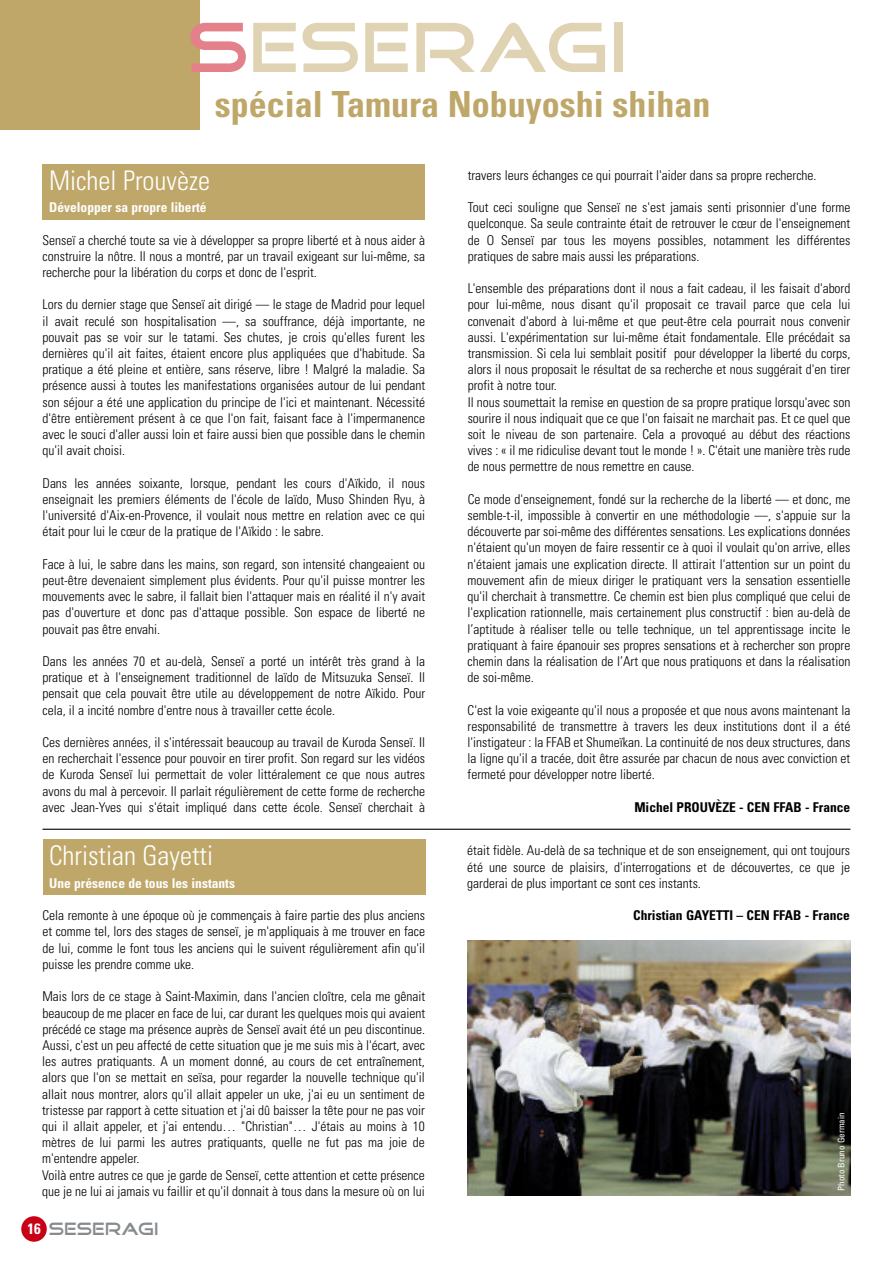
<style>
.page{position:relative;width:893px;height:1263px;background:#fff}
.page>*{position:absolute;margin:0;border:0;box-sizing:border-box;transform-origin:0 0}
.t1{font:72px "Good Times";color:#dfd3b3}
.t2{font:700 condensed 36px "Univers";color:#bea768}
.t3{font:300 condensed 27px "Univers";color:#fff}
.t4{font:18px "Good Times";color:#878b8e}
.t5{font:300 condensed 13.5px/16.2px "Univers";color:#000;text-align:justify}
.t6{font:700 condensed 13.5px "Univers";color:#000}
.t7{font:700 condensed 13.5px "Univers";color:#fff}
.t8{font:condensed 9px "Univers";color:#fff}
.s1{color:#e4808a}
.s2{font-family:"Univers";font-weight:700;font-stretch:condensed;font-size:15px;color:#fff}
</style>
<div class="page">
<div style="left:43px;top:840px;width:383px;height:55px;background:#bea768"></div>
<div style="left:43px;top:165px;width:382px;height:55px;background:#bea768"></div>
<div style="left:21px;top:1216px;width:26px;height:26px;background:#ca0016;border-radius:13px"></div>
<div style="left:0;top:0;width:200px;height:130px;background:#bea768"></div>
<img style="left:468px;top:940px;width:382px;height:256px">
<hr style="left:43px;top:829px;width:807px;height:1px;background:#000">
<h1 class="t1" style="left:189px;top:14px;width:443px"><span class="s1">S</span>ESERAGI</h1>
<h2 class="t2" style="left:215px;top:91px;width:497px">spécial Tamura Nobuyoshi shihan</h2>
<h3 class="t3" style="left:49px;top:170px;width:162px">Michel Prouvèze</h3>
<p class="t7" style="left:49px;top:202px;width:159px">Développer sa propre liberté</p>
<p class="t5" style="left:43px;top:233px;width:384px">Senseï a cherché toute sa vie à développer sa propre liberté et à nous aider à construire la nôtre. Il nous a montré, par un travail exigeant sur lui-même, sa recherche pour la libération du corps et donc de l'esprit.</p>
<p class="t5" style="left:42px;top:298px;width:384px">Lors du dernier stage que Senseï ait dirigé — le stage de Madrid pour lequel il avait reculé son hospitalisation —, sa souffrance, déjà importante, ne pouvait pas se voir sur le tatami. Ses chutes, je crois qu'elles furent les dernières qu'il ait faites, étaient encore plus appliquées que d'habitude. Sa pratique a été pleine et entière, sans réserve, libre ! Malgré la maladie. Sa présence aussi à toutes les manifestations organisées autour de lui pendant son séjour a été une application du principe de l'ici et maintenant. Nécessité d'être entièrement présent à ce que l'on fait, faisant face à l'impermanence avec le souci d'aller aussi loin et faire aussi bien que possible dans le chemin qu'il avait choisi.</p>
<p class="t5" style="left:42px;top:476px;width:384px">Dans les années soixante, lorsque, pendant les cours d'Aïkido, il nous enseignait les premiers éléments de l'école de Iaïdo, Muso Shinden Ryu, à l'université d'Aix-en-Provence, il voulait nous mettre en relation avec ce qui était pour lui le cœur de la pratique de l'Aïkido : le sabre.</p>
<p class="t5" style="left:42px;top:557px;width:384px">Face à lui, le sabre dans les mains, son regard, son intensité changeaient ou peut-être devenaient simplement plus évidents. Pour qu'il puisse montrer les mouvements avec le sabre, il fallait bien l'attaquer mais en réalité il n'y avait pas d'ouverture et donc pas d'attaque possible. Son espace de liberté ne pouvait pas être envahi.</p>
<p class="t5" style="left:42px;top:654px;width:384px">Dans les années 70 et au-delà, Senseï a porté un intérêt très grand à la pratique et à l'enseignement traditionnel de Iaïdo de Mitsuzuka Senseï. Il pensait que cela pouvait être utile au développement de notre Aïkido. Pour cela, il a incité nombre d'entre nous à travailler cette école.</p>
<p class="t5" style="left:42px;top:735px;width:384px">Ces dernières années, il s'intéressait beaucoup au travail de Kuroda Senseï. Il en recherchait l'essence pour pouvoir en tirer profit. Son regard sur les vidéos de Kuroda Senseï lui permettait de voler littéralement ce que nous autres avons du mal à percevoir. Il parlait régulièrement de cette forme de recherche avec Jean-Yves qui s'était impliqué dans cette école. Senseï cherchait à</p>
<h3 class="t3" style="left:49px;top:846px;width:166px">Christian Gayetti</h3>
<p class="t7" style="left:49px;top:878px;width:187px">Une présence de tous les instants</p>
<p class="t5" style="left:42px;top:908px;width:384px">Cela remonte à une époque où je commençais à faire partie des plus anciens et comme tel, lors des stages de senseï, je m'appliquais à me trouver en face de lui, comme le font tous les anciens qui le suivent régulièrement afin qu'il puisse les prendre comme uke.</p>
<p class="t5" style="left:42px;top:989px;width:384px;text-align:left">Mais lors de ce stage à Saint-Maximin, dans l'ancien cloître, cela me gênait beaucoup de me placer en face de lui, car durant les quelques mois qui avaient précédé ce stage ma présence auprès de Senseï avait été un peu discontinue.<br>Aussi, c'est un peu affecté de cette situation que je me suis mis à l'écart, avec les autres pratiquants. A un moment donné, au cours de cet entraînement, alors que l'on se mettait en seïsa, pour regarder la nouvelle technique qu'il allait nous montrer, alors qu'il allait appeler un uke, j'ai eu un sentiment de tristesse par rapport à cette situation et j'ai dû baisser la tête pour ne pas voir qui il allait appeler, et j'ai entendu… "Christian"… J'étais au moins à 10 mètres de lui parmi les autres pratiquants, quelle ne fut pas ma joie de m'entendre appeler.<br>Voilà entre autres ce que je garde de Senseï, cette attention et cette présence que je ne lui ai jamais vu faillir et qu'il donnait à tous dans la mesure où on lui</p>
<h3 class="t4" style="left:27px;top:1220px;width:133px"><span class="s2">16</span> SESERAGI</h3>
<p class="t5" style="left:468px;top:168px;width:350px">travers leurs échanges ce qui pourrait l'aider dans sa propre recherche.</p>
<p class="t5" style="left:468px;top:201px;width:384px">Tout ceci souligne que Senseï ne s'est jamais senti prisonnier d'une forme quelconque. Sa seule contrainte était de retrouver le cœur de l'enseignement de O Senseï par tous les moyens possibles, notamment les différentes pratiques de sabre mais aussi les préparations.</p>
<p class="t5" style="left:468px;top:282px;width:384px;text-align:left">L'ensemble des préparations dont il nous a fait cadeau, il les faisait d'abord pour lui-même, nous disant qu'il proposait ce travail parce que cela lui convenait d'abord à lui-même et que peut-être cela pourrait nous convenir aussi. L'expérimentation sur lui-même était fondamentale. Elle précédait sa transmission. Si cela lui semblait positif pour développer la liberté du corps, alors il nous proposait le résultat de sa recherche et nous suggérait d'en tirer profit à notre tour.<br>Il nous soumettait la remise en question de sa propre pratique lorsqu'avec son sourire il nous indiquait que ce que l'on faisait ne marchait pas. Et ce quel que soit le niveau de son partenaire. Cela a provoqué au début des réactions vives : « il me ridiculise devant tout le monde ! ». C'était une manière très rude de nous permettre de nous remettre en cause.</p>
<p class="t5" style="left:468px;top:492px;width:384px">Ce mode d'enseignement, fondé sur la recherche de la liberté — et donc, me semble-t-il, impossible à convertir en une méthodologie —, s'appuie sur la découverte par soi-même des différentes sensations. Les explications données n'étaient qu'un moyen de faire ressentir ce à quoi il voulait qu'on arrive, elles n'étaient jamais une explication directe. Il attirait l'attention sur un point du mouvement afin de mieux diriger le pratiquant vers la sensation essentielle qu'il cherchait à transmettre. Ce chemin est bien plus compliqué que celui de l'explication rationnelle, mais certainement plus constructif : bien au-delà de l’aptitude à réaliser telle ou telle technique, un tel apprentissage incite le pratiquant à faire épanouir ses propres sensations et à rechercher son propre chemin dans la réalisation de l’Art que nous pratiquons et dans la réalisation de soi-même.</p>
<p class="t5" style="left:468px;top:703px;width:384px">C'est la voie exigeante qu'il nous a proposée et que nous avons maintenant la responsabilité de transmettre à travers les deux institutions dont il a été l'instigateur : la FFAB et Shumeïkan. La continuité de nos deux structures, dans la ligne qu'il a tracée, doit être assurée par chacun de nous avec conviction et fermeté pour développer notre liberté.</p>
<p class="t6" style="left:634px;top:802px;width:217px">Michel PROUVÈZE - CEN FFAB - France</p>
<p class="t5" style="left:467px;top:844px;width:384px">était fidèle. Au-delà de sa technique et de son enseignement, qui ont toujours été une source de plaisirs, d'interrogations et de découvertes, ce que je garderai de plus important ce sont ces instants.</p>
<p class="t6" style="left:633px;top:910px;width:218px">Christian GAYETTI – CEN FFAB - France</p>
<p class="t8" style="left:838px;top:1191px;width:79px;rotate:-90deg">Photo Bruno Germain</p>
</div>
